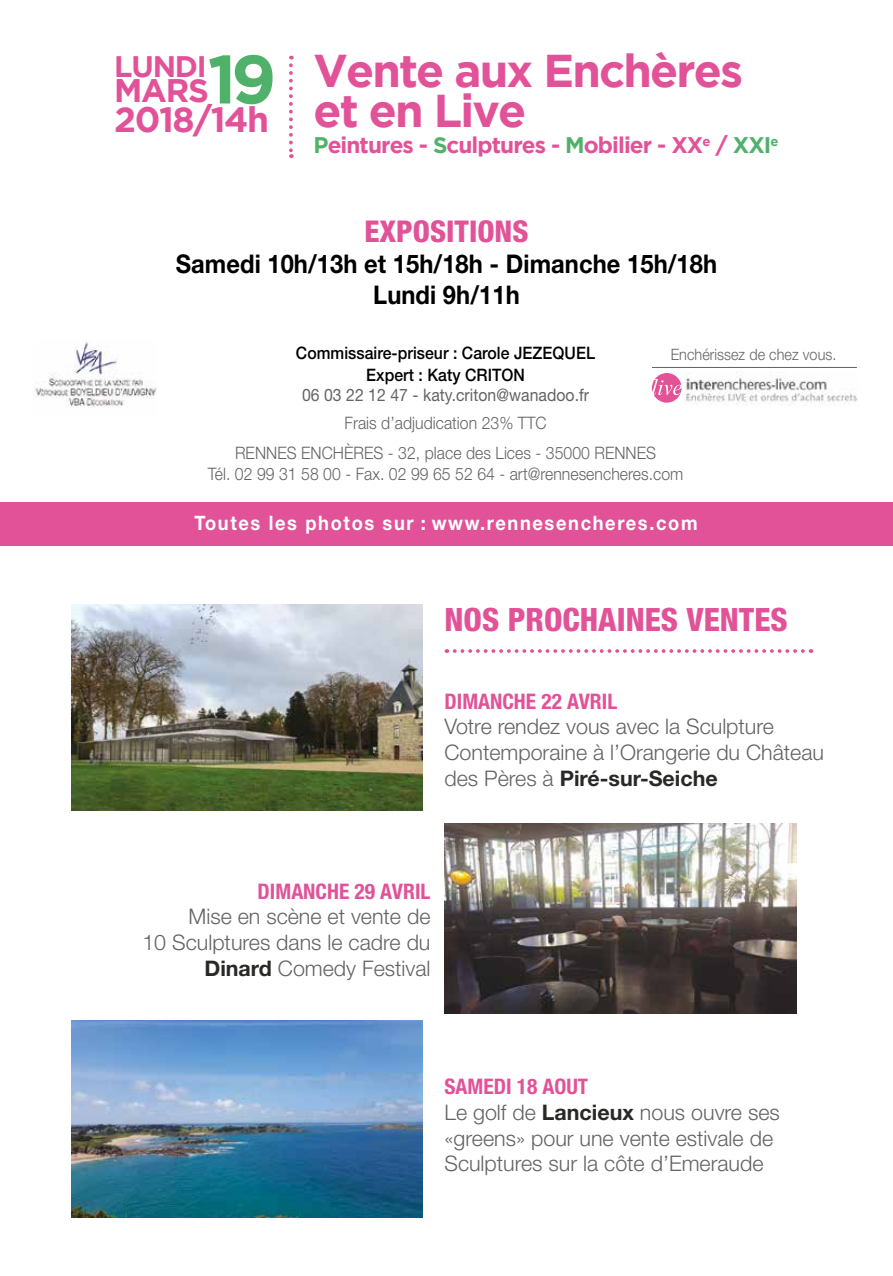
<style>
.page{position:relative;width:893px;height:1276px;background:#fff}
.page>*{position:absolute;margin:0;border:0;box-sizing:border-box;transform-origin:0 0}
.t1{font:700 45.9px/39.5px "Gotham";letter-spacing:-.04em;color:#e25298}
.t2{font:700 35.25px "Gotham";letter-spacing:-.04em;color:#e25298}
.t3{font:700 32.55px "Gotham";color:#e25298}
.t4{font:800 condensed 32.1px "Helvetica Neue LT Std";color:#e25298}
.t5{font:800 condensed 30px "Helvetica Neue LT Std";color:#e25298}
.t6{font:700 29.7px "Gotham";letter-spacing:-.04em;color:#e25298}
.t7{font:700 25.8px/30.9px "Helvetica Neue LT Std";letter-spacing:.005em;color:#000;text-align:center;scale:.92 1}
.t8{font:700 22.5px "Gotham";letter-spacing:-.04em;color:#e25298}
.t9{font:300 21.45px/25.8px "Helvetica Neue LT Std";color:#646363}
.t10{font:700 condensed 21.45px "Helvetica Neue LT Std";color:#e25298}
.t11{font:700 19.8px "Helvetica Neue LT Std";letter-spacing:.09em;color:#fff;scale:.92 1}
.t12{font:300 17.1px/30px "Helvetica Neue LT Std";letter-spacing:.005em;color:#646363;text-align:center;scale:.92 1}
.t13{font:500 17.1px/21.1px "Helvetica Neue LT Std";letter-spacing:.005em;color:#000;text-align:center;scale:.92 1}
.t14{font:17.1px "Helvetica Neue LT Std";letter-spacing:.005em;color:#646363;scale:.92 1}
.t15{font:300 15.6px "Helvetica Neue LT Std";letter-spacing:.005em;color:#646363;scale:.92 1}
.s1{font-size:68.4px;color:#50b26a}
.s2{color:#50b26a}
.s3{font-weight:700;color:#282827}
.s4{font-weight:700;font-stretch:condensed;color:#e25298}
</style>
<div class="page">
<div style="left:0;top:502px;width:893px;height:43px;background:#e25298"></div>
<img style="left:72px;top:604px;width:351px;height:206px">
<img style="left:72px;top:1020px;width:351px;height:197px">
<img style="left:444px;top:823px;width:353px;height:191px">
<img style="left:35px;top:342px;width:121px;height:65px">
<svg style="left:289px;top:65px;width:4px;height:93px"></svg>
<img style="left:685px;top:371px;width:173px;height:35px">
<hr style="left:652px;top:367px;width:205px;height:1px;background:#646363">
<svg style="left:652px;top:373px;width:30px;height:30px"></svg>
<svg style="left:446px;top:649px;width:357px;height:4px"></svg>
<h3 class="t3" style="left:114px;top:72px;width:163px">MARS<span class="s1">19</span></h3>
<h2 class="t2" style="left:114px;top:99px;width:156px">2018/14h</h2>
<h3 class="t6" style="left:114px;top:50px;width:94px">LUNDI</h3>
<h1 class="t1" style="left:313px;top:50px;width:431px">Vente aux Enchères et en Live</h1>
<p class="t8" style="left:313px;top:132px;width:467px"><span class="s2">P</span>eintures - <span class="s2">S</span>culptures - <span class="s2">M</span>obilier - XX<sup>e</sup> / <span class="s2">XXI</span><sup>e</sup></p>
<h3 class="t5" style="left:364px;top:213px;width:166px">EXPOSITIONS</h3>
<p class="t7" style="left:176px;top:248px;width:590px">Samedi 10h/13h et 15h/18h - Dimanche 15h/18h<br>Lundi 9h/11h</p>
<p class="t13" style="left:296px;top:342px;width:327px">Commissaire-priseur : Carole JEZEQUEL<br>Expert : Katy CRITON</p>
<p class="t14" style="left:302px;top:385px;width:313px">06 03 22 12 47 - katy.criton@wanadoo.fr</p>
<p class="t12" style="left:235px;top:407px;width:459px">Frais d’adjudication 23% TTC<br>RENNES ENCHÈRES - 32, place des Lices - 35000 RENNES</p>
<p class="t12" style="left:208px;top:458px;width:518px">Tél. 02 99 31 58 00 - Fax. 02 99 65 52 64 - art@rennesencheres.com</p>
<p class="t15" style="left:671px;top:345px;width:182px">Enchérissez de chez vous.</p>
<p class="t11" style="left:194px;top:510px;width:549px">Toutes les photos sur : www.rennesencheres.com</p>
<h3 class="t4" style="left:444px;top:599px;width:345px">NOS PROCHAINES VENTES</h3>
<p class="t10" style="left:444px;top:688px;width:174px">DIMANCHE 22 AVRIL</p>
<p class="t9" style="left:444px;top:713px;width:381px">Votre rendez vous avec la Sculpture<br>Contemporaine à l’Orangerie du Château des Pères à <span class="s3">Piré-sur-Seiche</span></p>
<p class="t10" style="left:258px;top:878px;width:174px">DIMANCHE 29 AVRIL</p>
<p class="t9" style="left:142px;top:903px;width:290px;text-align:right">Mise en scène et vente de<br>10 Sculptures dans le cadre du<br><span class="s3">Dinard</span> Comedy Festival</p>
<p class="t9" style="left:444px;top:1073px;width:337px"><span class="s4">SAMEDI 18 AOUT<br></span>Le golf de <span class="s3">Lancieux</span> nous ouvre ses «greens» pour une vente estivale de<br>Sculptures sur la côte d’Emeraude</p>
</div>
